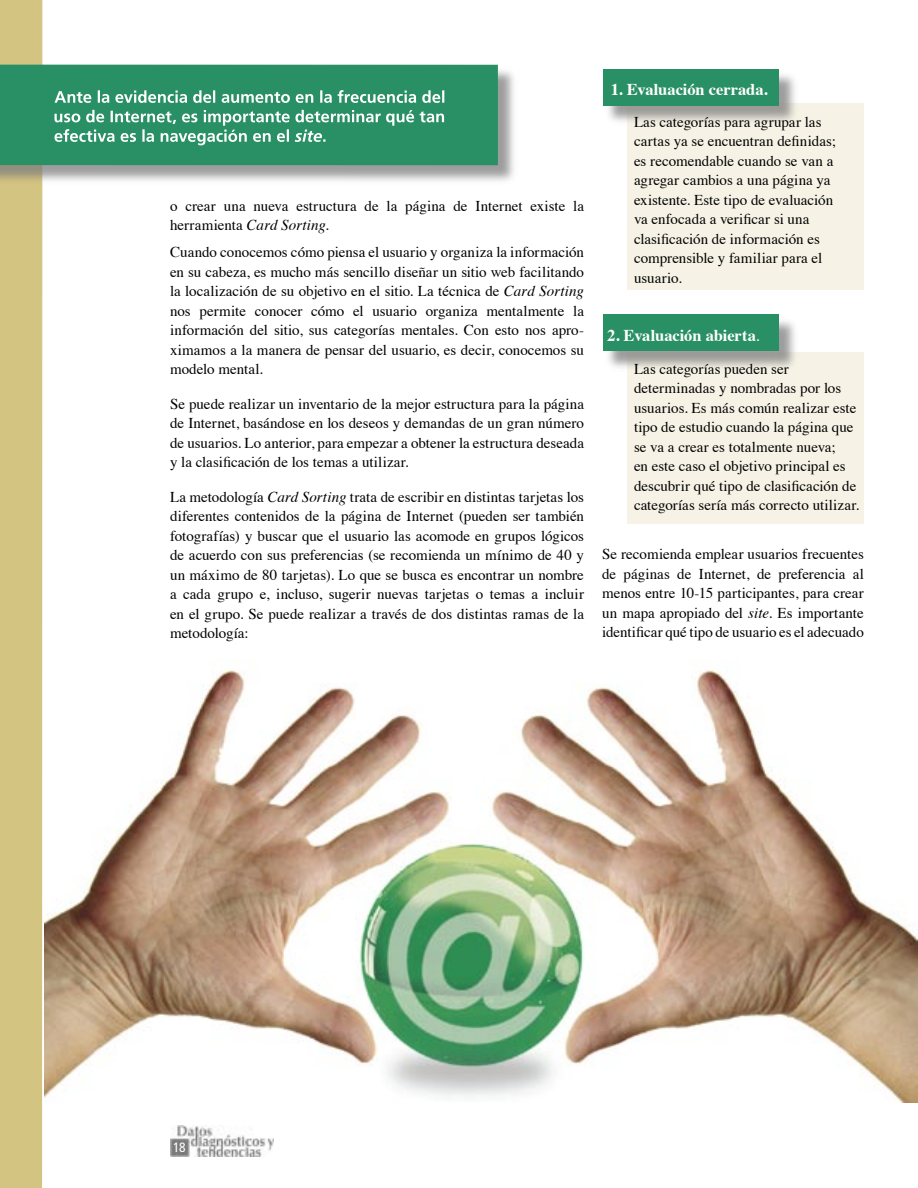
<style>
.page{position:relative;width:918px;height:1188px;background:#fff}
.page>*{position:absolute;margin:0;border:0;box-sizing:border-box;transform-origin:0 0}
.t1{font:700 16.5px "Times";letter-spacing:-.005em;color:#fff}
.t2{font:15px/19.5px "Times";color:#000;text-align:justify}
.t3{font:condensed 13.5px "Frutiger";color:#fff}
.s1{font-style:italic}
.s2{font-weight:400}
</style>
<div class="page">
<img style="left:171px;top:1126px;width:102px;height:30px">
<img style="left:44px;top:669px;width:874px;height:434px">
<div style="left:627px;top:103px;width:236px;height:187px;background:#f6f3e6"></div>
<div style="left:627px;top:352px;width:236px;height:171px;background:#f6f3e6"></div>
<div style="left:604px;top:70px;width:195px;height:56px;background:#7c7c7c;opacity:.75"></div>
<div style="left:603px;top:69px;width:175px;height:37px;background:#298f64"></div>
<div style="left:604px;top:315px;width:195px;height:56px;background:#7c7c7c;opacity:.75"></div>
<div style="left:603px;top:314px;width:175px;height:37px;background:#298f64"></div>
<div style="left:0;top:0;width:42px;height:1188px;background:#d4c481"></div>
<div style="left:0;top:65px;width:518px;height:121px;background:#7c7c7c;opacity:.75"></div>
<div style="left:0;top:65px;width:498px;height:100px;background:#298f64"></div>
<svg style="left:55px;top:90px;width:389px;height:13px"></svg>
<svg style="left:55px;top:110px;width:389px;height:35px"></svg>
<p class="t2" style="left:170px;top:195px;width:416px">o crear una nueva estructura de la página de Internet existe la herramienta <span class="s1">Card Sorting.</span></p>
<p class="t2" style="left:170px;top:241px;width:416px">Cuando conocemos cómo piensa el usuario y organiza la información en su cabeza, es mucho más sencillo diseñar un sitio web facilitando la localización de su objetivo en el sitio. La técnica de <span class="s1">Card Sorting </span>nos permite conocer cómo el usuario organiza mentalmente la información del sitio, sus categorías mentales. Con esto nos apro&shy;ximamos a la manera de pensar del usuario, es decir, conocemos su modelo mental.</p>
<p class="t2" style="left:170px;top:393px;width:416px">Se puede realizar un inventario de la mejor estructura para la página de Internet, basándose en los deseos y demandas de un gran número de usuarios. Lo anterior, para empezar a obtener la estructura deseada y la clasificación de los temas a utilizar.</p>
<p class="t2" style="left:170px;top:486px;width:416px">La metodología <span class="s1">Card Sorting</span> trata de escribir en distintas tarjetas los diferentes contenidos de la página de Internet (pueden ser también fotografías) y buscar que el usuario las acomode en grupos lógicos de acuerdo con sus preferencias (se recomienda un mínimo de 40 y un máximo de 80 tarjetas). Lo que se busca es encontrar un nombre a cada grupo e, incluso, sugerir nuevas tarjetas o temas a incluir en el grupo. Se puede realizar a través de dos distintas ramas de la metodología:</p>
<p class="t1" style="left:611px;top:73px;width:158px">1. Evaluación cerrada.</p>
<p class="t2" style="left:634px;top:111px;width:204px;text-align:left">Las categorías para agrupar las cartas ya se encuentran definidas; es recomendable cuando se van a agregar cambios a una página ya existente. Este tipo de evaluación va enfocada a verificar si una clasificación de información es comprensible y familiar para el usuario.</p>
<p class="t1" style="left:607px;top:320px;width:154px">2. Evaluación abierta<span class="s2">.</span></p>
<p class="t2" style="left:634px;top:357px;width:227px;text-align:left">Las categorías pueden ser determinadas y nombradas por los usuarios. Es más común realizar este tipo de estudio cuando la página que se va a crear es totalmente nueva;<br>en este caso el objetivo principal es descubrir qué tipo de clasificación de categorías sería más correcto utilizar.</p>
<p class="t2" style="left:602px;top:543px;width:263px">Se recomienda emplear usuarios frecuentes de páginas de Internet, de preferencia al menos entre 10-15 participantes, para crear un mapa apropiado del <span class="s1">site</span>. Es importante identificar qué tipo de usuario es el adecuado</p>
<p class="t3" style="left:173px;top:1140px;width:14px">18</p>
</div>
